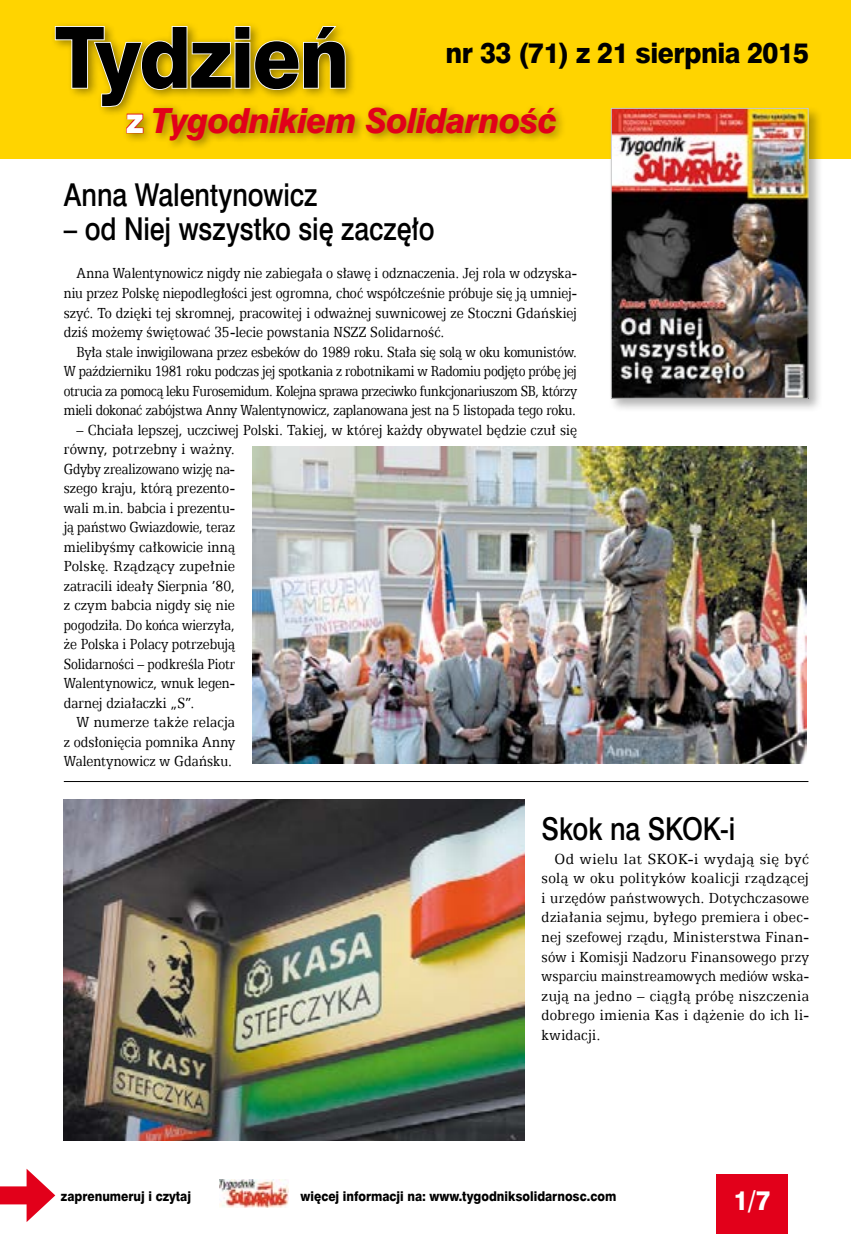
<style>
.page{position:relative;width:851px;height:1234px;background:#fff}
.page>*{position:absolute;margin:0;border:0;box-sizing:border-box;transform-origin:0 0}
.t1{font:84.45px "Swis 721 Hv EU";letter-spacing:-.02em;color:#000;scale:.95 1}
.t2{font:italic 34.65px "Swis 721 Hv EU";letter-spacing:-.02em;color:#e2001a;scale:.95 1}
.t3{font:31.5px "Swis 721 Md EU";letter-spacing:-.005em;color:#000;scale:.85 1}
.t4{font:28.2px "Swis 721 Hv EU";letter-spacing:-.02em;color:#000;scale:.95 1}
.t5{font:27px "Swis 721 Hv EU";color:#fff;scale:.9 1}
.t6{font:16.5px/19.5px "Egyptian 505 EU";color:#000;text-align:justify;scale:.84 1}
.t7{font:16.5px/19.5px "Egyptian 505 EU";color:#000;text-align:justify;scale:.93 1}
.t8{font:16.5px/19.5px "Egyptian 505 EU";color:#000;text-align:justify;scale:.83 1}
.t9{font:16.5px "Egyptian 505 EU";color:#000;scale:.86 1}
.t10{font:16.5px "Egyptian 505 EU";color:#000;scale:.85 1}
.t11{font:16.5px "Egyptian 505 EU";color:#000;scale:.82 1}
.t12{font:16.5px "Egyptian 505 EU";color:#000;scale:.89 1}
.t13{font:16.5px "Egyptian 505 EU";color:#000;scale:.88 1}
.t14{font:13.5px "Swis 721 Hv EU";color:#000;scale:.9 1}
.s1{font-style:normal;color:#fff}
</style>
<div class="page">
<img style="left:219px;top:1179px;width:70px;height:27px">
<div style="left:0;top:1186px;width:38px;height:18px;background:#e2001a"></div>
<svg style="left:27px;top:1169px;width:28px;height:52px"></svg>
<div style="left:0;top:0;width:850px;height:159px;background:#ffd400"></div>
<div style="left:50px;top:22px;width:517px;height:129px;background:#000;opacity:.4"></div>
<svg style="left:54px;top:24px;width:292px;height:110px"></svg>
<div style="left:716px;top:1174px;width:72px;height:59px;background:#e2001a"></div>
<div style="left:609px;top:106px;width:213px;height:306px;background:#000;opacity:.3"></div>
<img style="left:613px;top:110px;width:193px;height:286px">
<div style="left:611px;top:108px;width:197px;height:290px;border:1px solid #c6c7c8"></div>
<hr style="left:64px;top:781px;width:744px;height:1px;background:#000">
<img style="left:64px;top:799px;width:460px;height:341px">
<img style="left:252px;top:446px;width:553px;height:317px">
<h1 class="t1" style="left:55px;top:6px;width:311px">Tydzień</h1>
<h2 class="t2" style="left:126px;top:99px;width:456px"><span class="s1">z</span> Tygodnikiem Solidarność</h2>
<h3 class="t4" style="left:445px;top:36px;width:384px">nr 33 (71) z 21 sierpnia 2015</h3>
<h3 class="t3" style="left:64px;top:175px;width:300px">Anna Walentynowicz</h3>
<h3 class="t3" style="left:64px;top:210px;width:438px">– od Niej wszystko się zaczęło</h3>
<p class="t6" style="left:64px;top:263px;width:612px;text-indent:13px">Anna Walentynowicz nigdy nie zabiegała o sławę i odznaczenia. Jej rola w odzyska&shy;niu przez Polskę niepodległości jest ogromna, choć współcześnie próbuje się ją umniej&shy;szyć. To dzięki tej skromnej, pracowitej i odważnej suwnicowej ze Stoczni Gdańskiej dziś możemy świętować 35-lecie powstania NSZZ Solidarność.</p>
<p class="t8" style="left:64px;top:341px;width:619px;text-indent:13px">Była stale inwigilowana przez esbeków do 1989 roku. Stała się solą w oku komunistów.<br>W październiku 1981 roku podczas jej spotkania z robotnikami w Radomiu podjęto próbę jej otrucia za pomocą leku Furosemidum. Kolejna sprawa przeciwko funkcjonariuszom SB, którzy mieli dokonać zabójstwa Anny Walentynowicz, zaplanowana jest na 5 listopada tego roku.</p>
<p class="t9" style="left:77px;top:420px;width:583px">– Chciała lepszej, uczciwej Polski. Takiej, w której każdy obywatel będzie czuł się</p>
<p class="t12" style="left:64px;top:439px;width:194px">równy, potrzebny i ważny.</p>
<p class="t11" style="left:64px;top:459px;width:210px">Gdyby zrealizowano wizję na-</p>
<p class="t10" style="left:64px;top:478px;width:203px">szego kraju, którą prezento-</p>
<p class="t6" style="left:64px;top:497px;width:205px">wali m.in. babcia i prezentu-</p>
<p class="t11" style="left:64px;top:517px;width:210px">ją państwo Gwiazdowie, teraz</p>
<p class="t9" style="left:64px;top:537px;width:200px">mielibyśmy całkowicie inną</p>
<p class="t12" style="left:64px;top:556px;width:194px">Polskę. Rządzący zupełnie</p>
<p class="t10" style="left:64px;top:576px;width:203px">zatracili ideały Sierpnia ’80,</p>
<p class="t9" style="left:64px;top:595px;width:200px">z czym babcia nigdy się nie</p>
<p class="t11" style="left:64px;top:615px;width:210px">pogodziła. Do końca wierzyła,</p>
<p class="t6" style="left:64px;top:634px;width:205px">że Polska i Polacy potrzebują</p>
<p class="t11" style="left:64px;top:654px;width:210px">Solidarności – podkreśla Piotr</p>
<p class="t6" style="left:64px;top:673px;width:205px">Walentynowicz, wnuk legen-</p>
<p class="t10" style="left:64px;top:693px;width:155px">darnej działaczki „S”.</p>
<p class="t13" style="left:77px;top:712px;width:181px">W numerze także relacja</p>
<p class="t10" style="left:64px;top:732px;width:203px">z odsłonięcia pomnika Anny</p>
<p class="t10" style="left:64px;top:751px;width:199px">Walentynowicz w Gdańsku.</p>
<h3 class="t3" style="left:541px;top:809px;width:229px">Skok na SKOK-i</h3>
<p class="t7" style="left:541px;top:848px;width:289px;text-indent:13px">Od wielu lat SKOK-i wydają się być solą w oku polityków koalicji rządzącej i urzędów państwowych. Dotychczasowe działania sejmu, byłego premiera i obec&shy;nej szefowej rządu, Ministerstwa Finan&shy;sów i Komisji Nadzoru Finansowego przy wsparciu mainstreamowych mediów wska&shy;zują na jedno – ciągłą próbę niszczenia dobrego imienia Kas i dążenie do ich li&shy;kwidacji.</p>
<p class="t14" style="left:61px;top:1187px;width:146px">zaprenumeruj i czytaj</p>
<p class="t14" style="left:300px;top:1187px;width:352px">więcej informacji na: www.tygodniksolidarnosc.com</p>
<h3 class="t5" style="left:733px;top:1183px;width:42px">1/7</h3>
</div>
